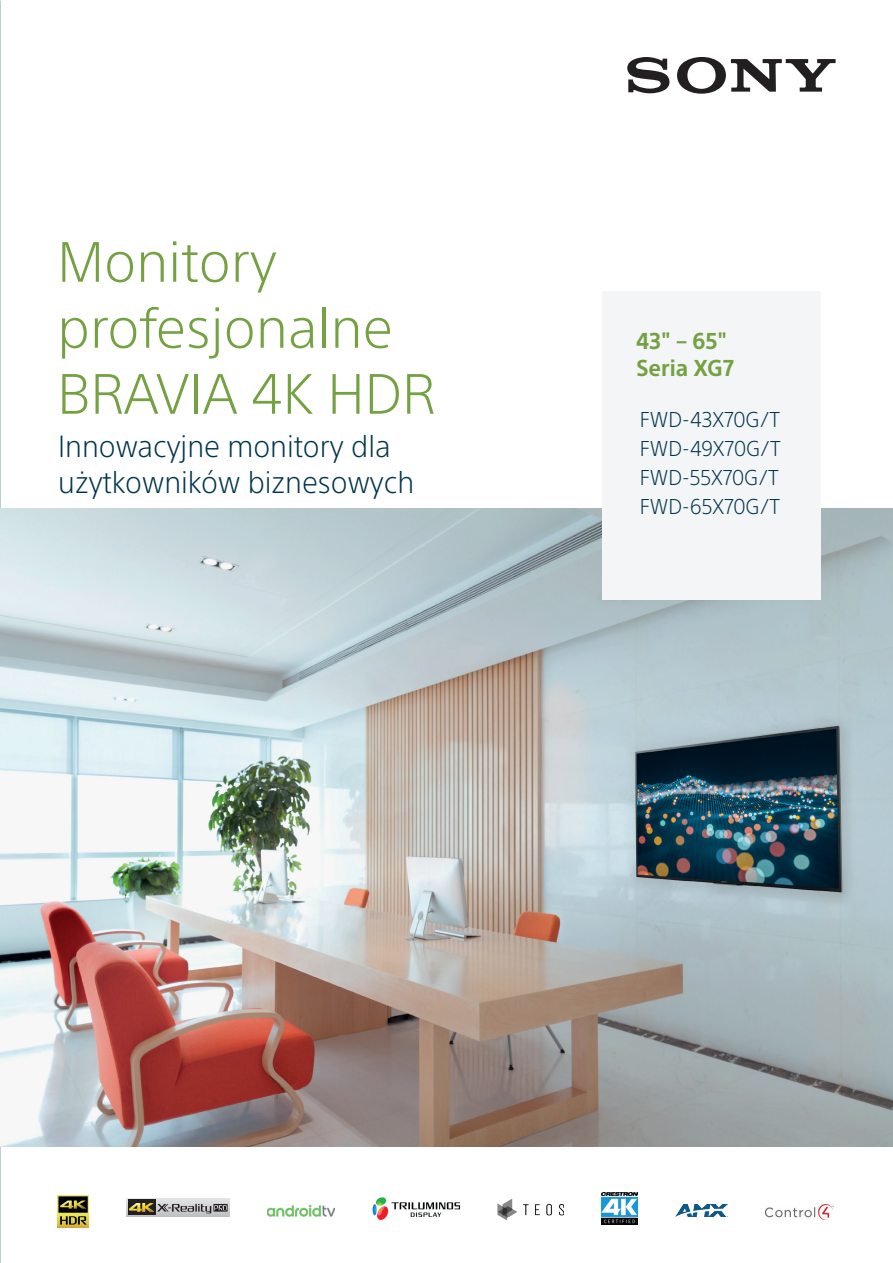
<style>
.page{position:relative;width:893px;height:1263px;background:#fff}
.page>*{position:absolute;margin:0;border:0;box-sizing:border-box;transform-origin:0 0}
.t1{font:300 55.5px/66px "SST Pro";color:#74a142}
.t2{font:300 30px/36px "SST Pro";color:#00354c;scale:.95 1}
.t3{font:700 22.5px/27px "SST Pro";color:#74a142;scale:.95 1}
.t4{font:300 21px/29.1px "SST Pro";color:#00354c;text-align:justify;scale:.95 1}
</style>
<div class="page">
<img style="left:0;top:509px;width:893px;height:638px">
<div style="left:602px;top:291px;width:219px;height:309px;background:#f3f5f6"></div>
<img style="left:57px;top:1195px;width:32px;height:32px">
<img style="left:267px;top:1204px;width:68px;height:13px">
<svg style="left:127px;top:1198px;width:102px;height:18px"></svg>
<svg style="left:128px;top:1199px;width:27px;height:16px"></svg>
<svg style="left:157px;top:1204px;width:71px;height:9px"></svg>
<img style="left:130px;top:1204px;width:24px;height:7px">
<img style="left:602px;top:1192px;width:35px;height:32px">
<img style="left:765px;top:1204px;width:69px;height:15px">
<img style="left:676px;top:1204px;width:51px;height:12px">
<img style="left:497px;top:1199px;width:67px;height:22px">
<img style="left:373px;top:1197px;width:86px;height:23px">
<svg style="left:627px;top:57px;width:209px;height:37px"></svg>
<h1 class="t1" style="left:57px;top:229px;width:380px">Monitory profesjonalne<br>BRAVIA 4K HDR</h1>
<h2 class="t2" style="left:58px;top:428px;width:376px">Innowacyjne monitory dla użytkowników biznesowych</h2>
<p class="t3" style="left:636px;top:327px;width:104px">43" – 65"<br>Seria XG7</p>
<p class="t4" style="left:640px;top:404px;width:150px">FWD-43X70G/T FWD-49X70G/T FWD-55X70G/T FWD-65X70G/T</p>
</div>
